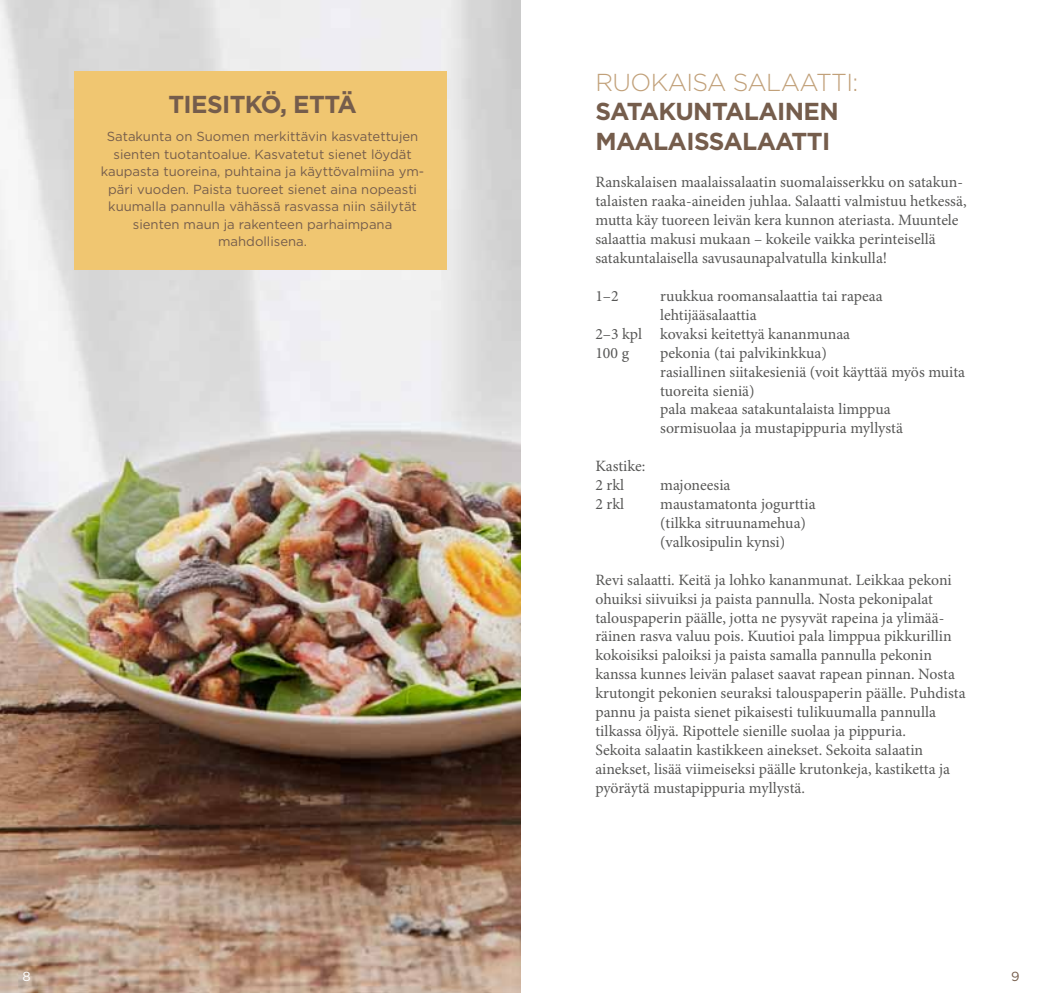
<style>
.page{position:relative;width:1042px;height:993px;background:#fff}
.page>*{position:absolute;margin:0;border:0;box-sizing:border-box;transform-origin:0 0}
.t1{font:700 24.5px/29.4px "Gotham";letter-spacing:-.025em;color:#755d4c}
.t2{font:300 24.5px "Gotham";letter-spacing:-.025em;color:#c1a079}
.t3{font:15.75px/18.9px "Minion Pro";color:#575756}
.t4{font:13.12px/17.5px "Gotham";color:#755d4c;text-align:center}
.t5{font:13.12px "Gotham";color:#fff}
</style>
<div class="page">
<img style="left:0;top:0;width:521px;height:992px">
<div style="left:74px;top:71px;width:372px;height:199px;background:#f0c671"></div>
<h1 class="t1" style="left:168px;top:90px;width:190px">TIESITKÖ, ETTÄ</h1>
<p class="t4" style="left:101px;top:128px;width:325px">Satakunta on Suomen merkittävin kasvatettujen sienten tuotantoalue. Kasvatetut sienet löydät kaupasta tuoreina, puhtaina ja käyttövalmiina ym&shy;päri vuoden. Paista tuoreet sienet aina nopeasti kuumalla pannulla vähässä rasvassa niin säilytät sienten maun ja rakenteen parhaimpana mahdollisena.</p>
<h1 class="t2" style="left:595px;top:67px;width:265px">RUOKAISA SALAATTI:</h1>
<h1 class="t1" style="left:595px;top:97px;width:245px">SATAKUNTALAINEN<br>MAALAISSALAATTI</h1>
<p class="t3" style="left:595px;top:173px;width:373px">Ranskalaisen maalaissalaatin suomalaisserkku on satakun&shy;talaisten raaka-aineiden juhlaa. Salaatti valmistuu hetkessä, mutta käy tuoreen leivän kera kunnon ateriasta. Muuntele salaattia makusi mukaan – kokeile vaikka perinteisellä satakuntalaisella savusaunapalvatulla kinkulla!</p>
<p class="t3" style="left:595px;top:287px;width:25px">1–2</p>
<p class="t3" style="left:660px;top:287px;width:224px">ruukkua roomansalaattia tai rapeaa</p>
<p class="t3" style="left:660px;top:306px;width:98px">lehtijääsalaattia</p>
<p class="t3" style="left:595px;top:325px;width:256px">2–3 kpl kovaksi keitettyä kananmunaa</p>
<p class="t3" style="left:595px;top:344px;width:35px">100 g</p>
<p class="t3" style="left:660px;top:344px;width:306px">pekonia (tai palvikinkkua)<br>rasiallinen siitakesieniä (voit käyttää myös muita tuoreita sieniä)<br>pala makeaa satakuntalaista limppua sormisuolaa ja mustapippuria myllystä</p>
<p class="t3" style="left:595px;top:457px;width:52px">Kastike:<br>2 rkl</p>
<p class="t3" style="left:660px;top:476px;width:72px">majoneesia</p>
<p class="t3" style="left:595px;top:495px;width:30px">2 rkl</p>
<p class="t3" style="left:660px;top:495px;width:157px">maustamatonta jogurttia (tilkka sitruunamehua) (valkosipulin kynsi)</p>
<p class="t3" style="left:595px;top:570px;width:372px">Revi salaatti. Keitä ja lohko kananmunat. Leikkaa pekoni ohuiksi siivuiksi ja paista pannulla. Nosta pekonipalat talouspaperin päälle, jotta ne pysyvät rapeina ja ylimää&shy;räinen rasva valuu pois. Kuutioi pala limppua pikkurillin kokoisiksi paloiksi ja paista samalla pannulla pekonin kanssa kunnes leivän palaset saavat rapean pinnan. Nosta krutongit pekonien seuraksi talouspaperin päälle. Puhdista pannu ja paista sienet pikaisesti tulikuumalla pannulla tilkassa öljyä. Ripottele sienille suolaa ja pippuria.<br>Sekoita salaatin kastikkeen ainekset. Sekoita salaatin ainekset, lisää viimeiseksi päälle krutonkeja, kastiketta ja pyöräytä mustapippuria myllystä.</p>
<p class="t5" style="left:23px;top:967px;width:10px">8</p>
<p class="t4" style="left:1011px;top:967px;width:10px">9</p>
</div>
